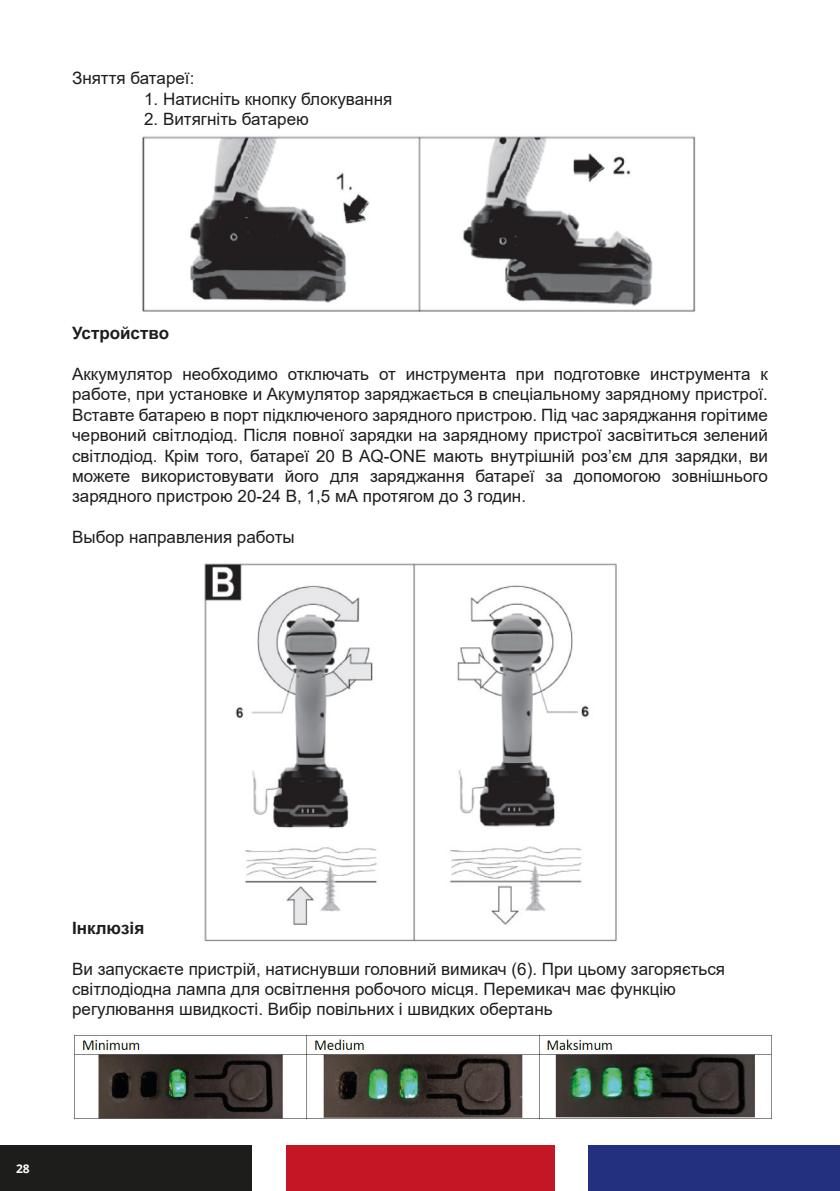
<style>
.page{position:relative;width:840px;height:1191px;background:#fff}
.page>*{position:absolute;margin:0;border:0;box-sizing:border-box;transform-origin:0 0}
.t1{font:17px/20.4px "Arial";color:#1d1d1b;text-align:justify}
.t2{font:700 17px "Arial";color:#1d1d1b}
.t3{font:700 12px "Open Sans";color:#fff}
</style>
<div class="page">
<div style="left:0;top:1145px;width:251px;height:46px;background:#1d1d1b"></div>
<div style="left:285px;top:1145px;width:269px;height:46px;background:#c41726"></div>
<div style="left:588px;top:1145px;width:251px;height:46px;background:#22317f"></div>
<img style="left:142px;top:136px;width:554px;height:176px">
<img style="left:204px;top:563px;width:413px;height:379px">
<img style="left:74px;top:1034px;width:698px;height:86px">
<p class="t1" style="left:72px;top:68px;width:124px">Зняття батареї:</p>
<p class="t1" style="left:144px;top:88px;width:249px">1. Натисніть кнопку блокування</p>
<p class="t1" style="left:144px;top:109px;width:166px">2. Витягніть батарею</p>
<p class="t2" style="left:72px;top:321px;width:98px">Устройство</p>
<p class="t1" style="left:72px;top:363px;width:697px">Аккумулятор необходимо отключать от инструмента при подготовке инструмента к работе, при установке и Акумулятор заряджається в спеціальному зарядному пристрої.<br>Вставте батарею в порт підключеного зарядного пристрою. Під час заряджання горітиме червоний світлодіод. Після повної зарядки на зарядному пристрої засвітиться зелений світлодіод. Крім того, батареї 20 В AQ-ONE мають внутрішній роз’єм для зарядки, ви можете використовувати його для заряджання батареї за допомогою зовнішнього зарядного пристрою 20-24 В, 1,5 мА протягом до 3 годин.</p>
<p class="t1" style="left:72px;top:527px;width:224px">Выбор направления работы</p>
<p class="t2" style="left:72px;top:915px;width:74px">Iнклюзія</p>
<p class="t1" style="left:72px;top:958px;width:654px;text-align:left">Ви запускаєте пристрій, натиснувши головний вимикач (6). При цьому загоряється світлодіодна лампа для освітлення робочого місця. Перемикач має функцію регулювання швидкості. Вибір повільних і швидких обертань</p>
<p class="t3" style="left:16px;top:1160px;width:15px">28</p>
</div>
